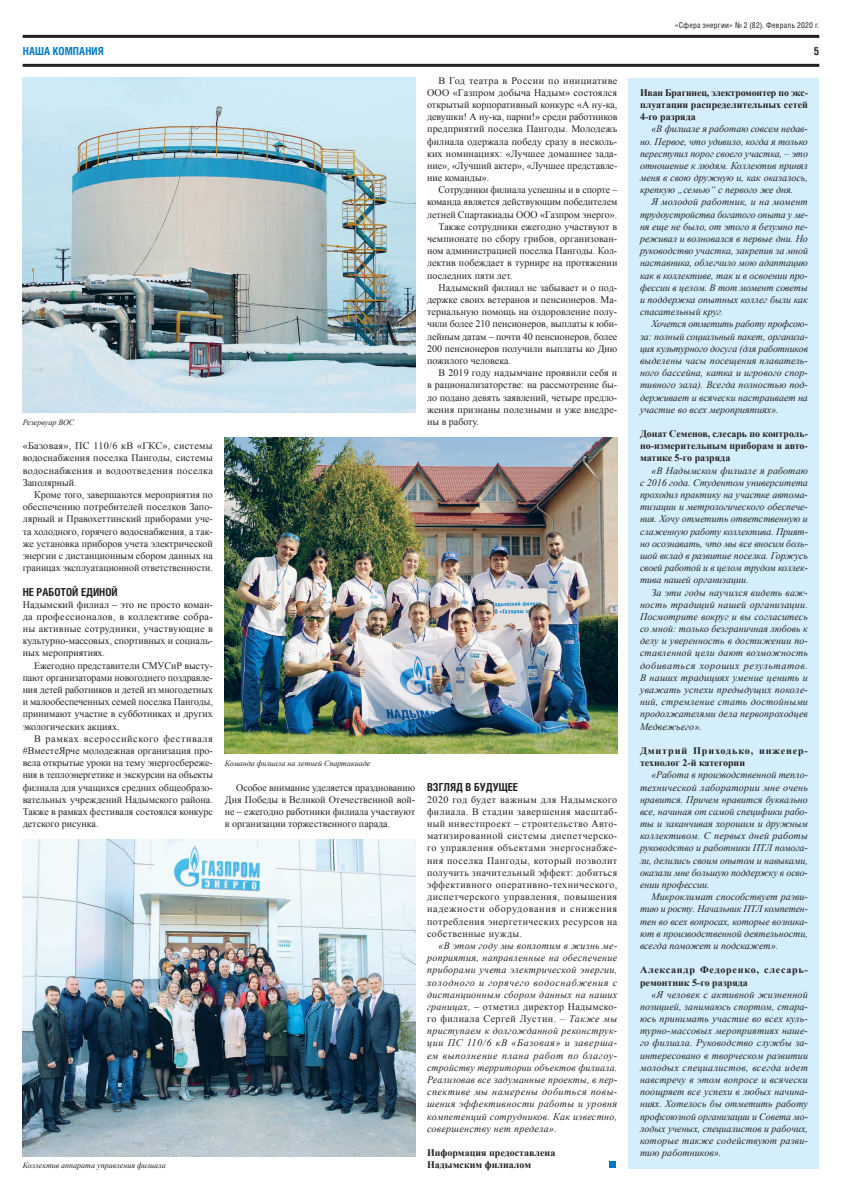
<style>
.page{position:relative;width:842px;height:1191px;background:#fff}
.page>*{position:absolute;margin:0;border:0;box-sizing:border-box;transform-origin:0 0}
.t1{font:700 11px "Helios Cond";color:#231f20}
.t2{font:700 11px "Helios Cond";letter-spacing:.02em;color:#0079c2}
.t3{font:italic 10px/12.2px "Times New Roman";color:#231f20;text-align:justify}
.t4{font:10px/12.2px "Times New Roman";color:#231f20;text-align:justify}
.t5{font:700 10px/12.2px "Times New Roman";color:#231f20;text-align:justify}
.t6{font:700 10px/12.2px "Times New Roman";letter-spacing:.065em;color:#231f20}
.t7{font:italic 8px "Times New Roman";color:#231f20}
.t8{font:8px "Helios Cond";letter-spacing:.02em;color:#231f20}
.s1{font-style:normal}
</style>
<div class="page">
<div style="left:609px;top:1161px;width:7px;height:7px;background:#0079c2"></div>
<hr style="left:23px;top:35px;width:796px;height:3px;background:#231f20">
<hr style="left:23px;top:64px;width:796px;height:3px;background:#231f20">
<img style="left:23px;top:839px;width:392px;height:317px">
<img style="left:23px;top:78px;width:392px;height:335px">
<div style="left:629px;top:78px;width:190px;height:1090px;background:#d4effb"></div>
<img style="left:225px;top:437px;width:392px;height:317px">
<p class="t8" style="left:675px;top:21px;width:146px">«Сфера энергии» № 2 (82). Февраль 2020 г.</p>
<p class="t2" style="left:23px;top:44px;width:83px">НАША КОМПАНИЯ</p>
<p class="t1" style="left:814px;top:44px;width:7px">5</p>
<p class="t7" style="left:23px;top:417px;width:53px">Резервуар ВОС</p>
<p class="t4" style="left:23px;top:439px;width:192px">«Базовая», ПС 110/6 кВ «ГКС», системы водоснабжения поселка Пангоды, системы водоснабжения и водоотведения поселка Заполярный.</p>
<p class="t4" style="left:23px;top:488px;width:192px;text-indent:11px">Кроме того, завершаются мероприятия по обеспечению потребителей поселков Запо&shy;лярный и Правохеттинский приборами уче&shy;та холодного, горячего водоснабжения, а так&shy;же установка приборов учета электрической энергии с дистанционным сбором данных на границах эксплуатационной ответственности.</p>
<p class="t1" style="left:23px;top:585px;width:96px">НЕ РАБОТОЙ ЕДИНОЙ</p>
<p class="t4" style="left:23px;top:598px;width:192px">Надымский филиал – это не просто коман&shy;да профессионалов, в коллективе собра&shy;ны активные сотрудники, участвующие в культурно-массовых, спортивных и социаль&shy;ных мероприятиях.</p>
<p class="t4" style="left:23px;top:659px;width:192px;text-indent:11px">Ежегодно представители СМУСиР высту&shy;пают организаторами новогоднего поздравле&shy;ния детей работников и детей из многодетных и малообеспеченных семей поселка Пангоды, принимают участие в субботниках и других экологических акциях.</p>
<p class="t4" style="left:23px;top:732px;width:192px;text-indent:11px">В рамках всероссийского фестиваля #ВместеЯрче молодежная организация про&shy;вела открытые уроки на тему энергосбереже&shy;ния в теплоэнергетике и экскурсии на объекты филиала для учащихся средних общеобразо&shy;вательных учреждений Надымского района.<br>Также в рамках фестиваля состоялся конкурс детского рисунка.</p>
<p class="t7" style="left:23px;top:1160px;width:145px">Коллектив аппарата управления филиала</p>
<p class="t4" style="left:427px;top:74px;width:192px;text-indent:11px">В Год театра в России по инициативе ООО «Газпром добыча Надым» состоялся открытый корпоративный конкурс «А ну-ка, девушки! А ну-ка, парни!» среди работников предприятий поселка Пангоды. Молодежь филиала одержала победу сразу в несколь&shy;ких номинациях: «Лучшее домашнее зада&shy;ние», «Лучший актер», «Лучшее представле&shy;ние команды».</p>
<p class="t4" style="left:438px;top:184px;width:180px">Сотрудники филиала успешны и в спорте –</p>
<p class="t4" style="left:427px;top:196px;width:192px">команда является действующим победителем</p>
<p class="t4" style="left:427px;top:208px;width:192px">летней Спартакиады ООО «Газпром энерго».</p>
<p class="t4" style="left:438px;top:220px;width:180px">Также сотрудники ежегодно участвуют в</p>
<p class="t4" style="left:427px;top:232px;width:192px">чемпионате по сбору грибов, организован-</p>
<p class="t4" style="left:427px;top:245px;width:192px">ном администрацией поселка Пангоды. Кол-</p>
<p class="t4" style="left:427px;top:257px;width:192px">лектив побеждает в турнире на протяжении</p>
<p class="t4" style="left:427px;top:269px;width:87px">последних пяти лет.</p>
<p class="t4" style="left:438px;top:281px;width:180px">Надымский филиал не забывает и о под-</p>
<p class="t4" style="left:427px;top:293px;width:192px">держке своих ветеранов и пенсионеров. Ма-</p>
<p class="t4" style="left:427px;top:305px;width:192px">териальную помощь на оздоровление полу-</p>
<p class="t4" style="left:427px;top:318px;width:192px">чили более 210 пенсионеров, выплаты к юби-</p>
<p class="t4" style="left:427px;top:330px;width:192px">лейным датам – почти 40 пенсионеров, более</p>
<p class="t4" style="left:427px;top:342px;width:192px">200 пенсионеров получили выплаты ко Дню</p>
<p class="t4" style="left:427px;top:354px;width:85px">пожилого человека.</p>
<p class="t4" style="left:438px;top:366px;width:180px">В 2019 году надымчане проявили себя и</p>
<p class="t4" style="left:427px;top:379px;width:192px">в рационализаторстве: на рассмотрение бы-</p>
<p class="t4" style="left:427px;top:391px;width:192px">ло подано девять заявлений, четыре предло-</p>
<p class="t4" style="left:427px;top:403px;width:192px">жения признаны полезными и уже внедре-</p>
<p class="t4" style="left:427px;top:415px;width:53px">ны в работу.</p>
<p class="t7" style="left:225px;top:758px;width:147px">Команда филиала на летней Спартакиаде</p>
<p class="t4" style="left:225px;top:781px;width:192px;text-indent:11px">Особое внимание уделяется празднованию Дня Победы в Великой Отечественной вой&shy;не – ежегодно работники филиала участвуют в организации торжественного парада.</p>
<p class="t1" style="left:427px;top:780px;width:93px">ВЗГЛЯД В БУДУЩЕЕ</p>
<p class="t4" style="left:427px;top:793px;width:192px">2020 год будет важным для Надымского филиала. В стадии завершения масштаб&shy;ный инвестпроект – строительство Авто&shy;матизированной системы диспетчерско&shy;го управления объектами энергоснабже&shy;ния поселка Пангоды, который позволит получить значительный эффект: добиться эффективного оперативно-технического, диспетчерского управления, повышения надежности оборудования и снижения потребления энергетических ресурсов на собственные нужды.</p>
<p class="t3" style="left:427px;top:939px;width:192px;text-indent:11px">«В этом году мы воплотим в жизнь ме&shy;роприятия, направленные на обеспечение приборами учета электрической энергии, холодного и горячего водоснабжения с дистанционным сбором данных на наших границах, <span class="s1">– отметил директор Надымско&shy;го филиала Сергей Лустин.</span> – Также мы приступаем к долгожданной реконструк&shy;ции ПС 110/6 кВ «Базовая» и заверша&shy;ем выполнение плана работ по благоу&shy;стройству территории объектов филиала.<br>Реализовав все задуманные проекты, в пер&shy;спективе мы намерены добиться повы&shy;шения эффективности работы и уровня компетенций сотрудников. Как известно, совершенству нет предела».</p>
<p class="t5" style="left:427px;top:1146px;width:130px">Информация предоставлена<br>Надымским филиалом</p>
<p class="t5" style="left:640px;top:86px;width:169px">Иван Брагинец, электромонтер по экс&shy;плуатации распределительных сетей 4-го разряда</p>
<p class="t3" style="left:640px;top:123px;width:169px;text-indent:11px">«В филиале я работаю совсем недав&shy;но. Первое, что удивило, когда я только переступил порог своего участка, – это отношение к людям. Коллектив принял меня в свою дружную и, как оказалось, крепкую „семью“ с первого же дня.</p>
<p class="t3" style="left:640px;top:196px;width:169px;text-indent:11px">Я молодой работник, и на момент трудоустройства богатого опыта у ме&shy;ня еще не было, от этого я безумно пе&shy;реживал и волновался в первые дни. Но руководство участка, закрепив за мной наставника, облегчило мою адаптацию как в коллективе, так и в освоении про&shy;фессии в целом. В тот момент советы и поддержка опытных коллег были как спасательный круг.</p>
<p class="t3" style="left:640px;top:318px;width:169px;text-indent:11px">Хочется отметить работу профсою&shy;за: полный социальный пакет, организа&shy;ция культурного досуга (для работников выделены часы посещения плаватель&shy;ного бассейна, катка и игрового спор&shy;тивного зала). Всегда полностью под&shy;держивает и всячески настраивает на участие во всех мероприятиях».</p>
<p class="t5" style="left:640px;top:427px;width:169px">Донат Семенов, слесарь по контроль&shy;но-измерительным приборам и авто&shy;матике 5-го разряда</p>
<p class="t3" style="left:640px;top:464px;width:170px;text-indent:11px">«В Надымском филиале я работаю с 2016 года. Студентом университета проходил практику на участке автома&shy;тизации и метрологического обеспече&shy;ния. Хочу отметить ответственную и слаженную работу коллектива. Прият&shy;но осознавать, что мы все вносим боль&shy;шой вклад в развитие поселка. Горжусь своей работой и в целом трудом коллек&shy;тива нашей организации.</p>
<p class="t3" style="left:640px;top:586px;width:170px;text-indent:11px">За эти годы научился видеть важ&shy;ность традиций нашей организации.<br>Посмотрите вокруг и вы согласитесь со мной: только безграничная любовь к делу и уверенность в достижении по&shy;ставленной цели дают возможность добиваться хороших результатов.<br>В наших традициях умение ценить и уважать успехи предыдущих поколе&shy;ний, стремление стать достойными продолжателями дела первопроходцев Медвежьего».</p>
<p class="t6" style="left:640px;top:744px;width:169px">Дмитрий Приходько, инженер&shy;технолог 2-й категории</p>
<p class="t3" style="left:640px;top:768px;width:170px;text-indent:11px">«Работа в производственной тепло&shy;технической лаборатории мне очень нравится. Причем нравится буквально все, начиная от самой специфики рабо&shy;ты и заканчивая хорошим и дружным коллективом. С первых дней работы руководство и работники ПТЛ помога&shy;ли, делились своим опытом и навыками, оказали мне большую поддержку в осво&shy;ении профессии.</p>
<p class="t3" style="left:640px;top:890px;width:169px;text-indent:11px">Микроклимат способствует разви&shy;тию и росту. Начальник ПТЛ компетен&shy;тен во всех вопросах, которые возника&shy;ют в производственной деятельности, всегда поможет и подскажет».</p>
<p class="t6" style="left:640px;top:963px;width:169px">Александр Федоренко, слесарь&shy;ремонтник 5-го разряда</p>
<p class="t3" style="left:640px;top:988px;width:170px;text-indent:11px">«Я человек с активной жизненной позицией, занимаюсь спортом, стара&shy;юсь принимать участие во всех куль&shy;турно-массовых мероприятиях наше&shy;го филиала. Руководство службы за&shy;интересовано в творческом развитии молодых специалистов, всегда идет навстречу в этом вопросе и всячески поощряет все успехи в любых начина&shy;ниях. Хотелось бы отметить работу профсоюзной организации и Совета мо&shy;лодых ученых, специалистов и рабочих, которые также содействуют разви&shy;тию работников».</p>
</div>
